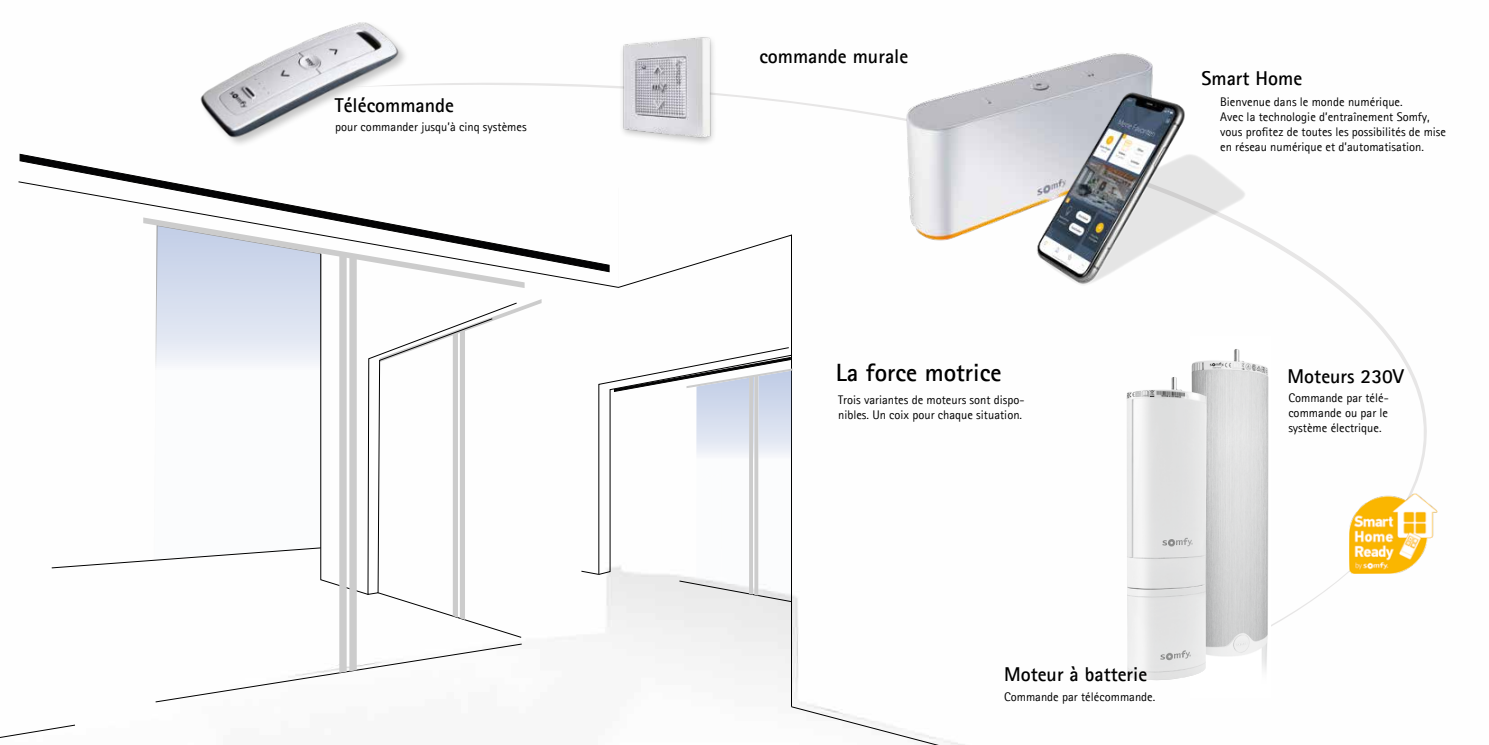
<style>
.page{position:relative;width:1489px;height:745px;background:#fff}
.page>*{position:absolute;margin:0;border:0;box-sizing:border-box;transform-origin:0 0}
.t1{font:700 25px "Agfa Rotis Sans Serif";color:#000}
.t2{font:700 20px "Agfa Rotis Sans Serif";color:#000}
.t3{font:12.5px/15px "Agfa Rotis Sans Serif";color:#000}
</style>
<div class="page">
<svg style="left:0;top:724px;width:75px;height:14px"></svg>
<svg style="left:18px;top:181px;width:774px;height:524px"></svg>
<svg style="left:791px;top:705px;width:167px;height:39px"></svg>
<hr style="left:618px;top:187px;width:1px;height:100px;background:#000">
<svg style="left:522px;top:299px;width:19px;height:320px"></svg>
<svg style="left:19px;top:153px;width:591px;height:119px"></svg>
<svg style="left:51px;top:253px;width:471px;height:449px"></svg>
<svg style="left:580px;top:346px;width:212px;height:256px"></svg>
<img style="left:1349px;top:493px;width:88px;height:80px">
<img style="left:872px;top:53px;width:281px;height:188px">
<img style="left:960px;top:79px;width:301px;height:206px">
<img style="left:537px;top:37px;width:253px;height:135px">
<img style="left:178px;top:22px;width:234px;height:144px">
<img style="left:1191px;top:349px;width:78px;height:322px">
<img style="left:1126px;top:376px;width:80px;height:304px">
<h2 class="t2" style="left:335px;top:93px;width:121px">Télécommande</h2>
<p class="t3" style="left:335px;top:119px;width:193px">pour commander jusqu’à cinq systèmes</p>
<h2 class="t2" style="left:759px;top:43px;width:150px">commande murale</h2>
<h2 class="t2" style="left:1201px;top:66px;width:102px">Smart Home</h2>
<p class="t3" style="left:1220px;top:94px;width:227px">Bienvenue dans le monde numérique.<br>Avec la technologie d’entraînement Somfy, vous profitez de toutes les possibilités de mise en réseau numérique et d’automatisation.</p>
<h1 class="t1" style="left:835px;top:357px;width:167px">La force motrice</h1>
<h2 class="t2" style="left:1287px;top:363px;width:118px">Moteurs 230V</h2>
<p class="t3" style="left:838px;top:392px;width:188px">Trois variantes de moteurs sont dispo&shy;nibles. Un coix pour chaque situation.</p>
<h2 class="t2" style="left:1003px;top:661px;width:145px">Moteur à batterie</h2>
<p class="t3" style="left:1003px;top:689px;width:153px">Commande par télécommande.</p>
<p class="t3" style="left:1288px;top:389px;width:102px;text-align:justify">Commande par télé&shy;commande ou par le système électrique.</p>
</div>
